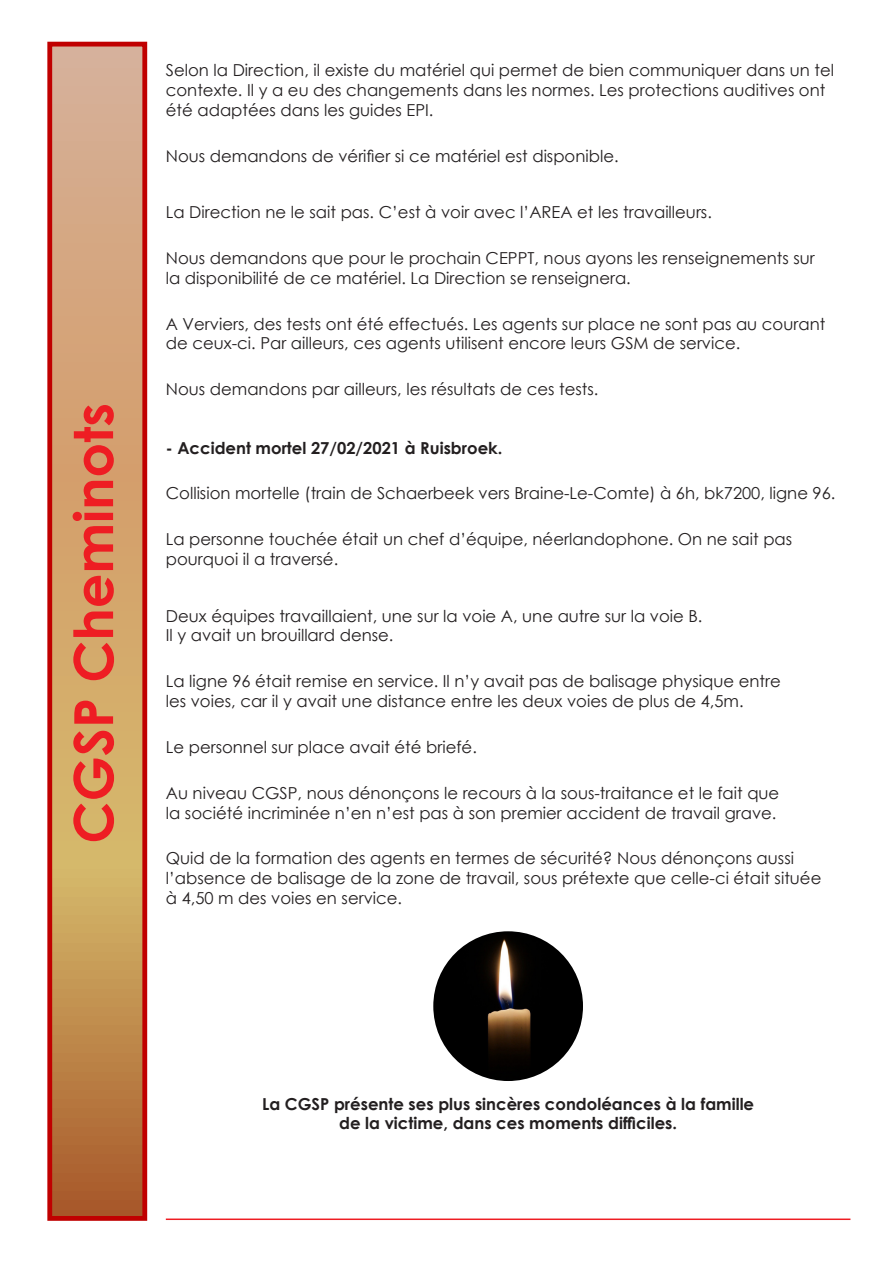
<style>
.page{position:relative;width:893px;height:1263px;background:#fff}
.page>*{position:absolute;margin:0;border:0;box-sizing:border-box;transform-origin:0 0}
.t1{font:700 54px "Century Gothic";color:#ee1d23}
.t2{font:16.5px/19.8px "Century Gothic";color:#231f20}
.t3{font:700 16.5px/19.8px "Century Gothic";color:#231f20;text-align:center}
</style>
<div class="page">
<svg style="left:53px;top:48px;width:88px;height:1167px;background:#cd9f69"></svg>
<div style="left:47px;top:42px;width:100px;height:1179px;border:5px solid #c00000"></div>
<hr style="left:166px;top:1218px;width:684px;height:2px;background:#ee1d23">
<img style="left:433px;top:931px;width:150px;height:150px;border-radius:75px">
<h1 class="t1" style="left:52px;top:844px;width:442px;rotate:-90deg">CGSP Cheminots</h1>
<p class="t2" style="left:166px;top:60px;width:670px">Selon la Direction, il existe du matériel qui permet de bien communiquer dans un tel contexte. Il y a eu des changements dans les normes. Les protections auditives ont été adaptées dans les guides EPI.</p>
<p class="t2" style="left:166px;top:145px;width:454px">Nous demandons de vérifier si ce matériel est disponible.</p>
<p class="t2" style="left:166px;top:202px;width:548px">La Direction ne le sait pas. C’est à voir avec l’AREA et les travailleurs.</p>
<p class="t2" style="left:166px;top:248px;width:650px">Nous demandons que pour le prochain CEPPT, nous ayons les renseignements sur la disponibilité de ce matériel. La Direction se renseignera.</p>
<p class="t2" style="left:166px;top:313px;width:661px">A Verviers, des tests ont été effectués. Les agents sur place ne sont pas au courant de ceux-ci. Par ailleurs, ces agents utilisent encore leurs GSM de service.</p>
<p class="t2" style="left:166px;top:379px;width:434px">Nous demandons par ailleurs, les résultats de ces tests.</p>
<p class="t3" style="left:166px;top:437px;width:338px">- Accident mortel 27/02/2021 à Ruisbroek.</p>
<p class="t2" style="left:166px;top:483px;width:671px">Collision mortelle (train de Schaerbeek vers Braine-Le-Comte) à 6h, bk7200, ligne 96.</p>
<p class="t2" style="left:166px;top:529px;width:628px">La personne touchée était un chef d’équipe, néerlandophone. On ne sait pas pourquoi il a traversé.</p>
<p class="t2" style="left:166px;top:605px;width:538px">Deux équipes travaillaient, une sur la voie A, une autre sur la voie B.<br>Il y avait un brouillard dense.</p>
<p class="t2" style="left:166px;top:671px;width:616px">La ligne 96 était remise en service. Il n’y avait pas de balisage physique entre les voies, car il y avait une distance entre les deux voies de plus de 4,5m.</p>
<p class="t2" style="left:166px;top:737px;width:313px">Le personnel sur place avait été briefé.</p>
<p class="t2" style="left:166px;top:782px;width:615px">Au niveau CGSP, nous dénonçons le recours à la sous-traitance et le fait que la société incriminée n’en n’est pas à son premier accident de travail grave.</p>
<p class="t2" style="left:166px;top:848px;width:657px">Quid de la formation des agents en termes de sécurité? Nous dénonçons aussi l’absence de balisage de la zone de travail, sous prétexte que celle-ci était située à 4,50 m des voies en service.</p>
<p class="t3" style="left:262px;top:1093px;width:494px">La CGSP présente ses plus sincères condoléances à la famille de la victime, dans ces moments difficiles.</p>
</div>
